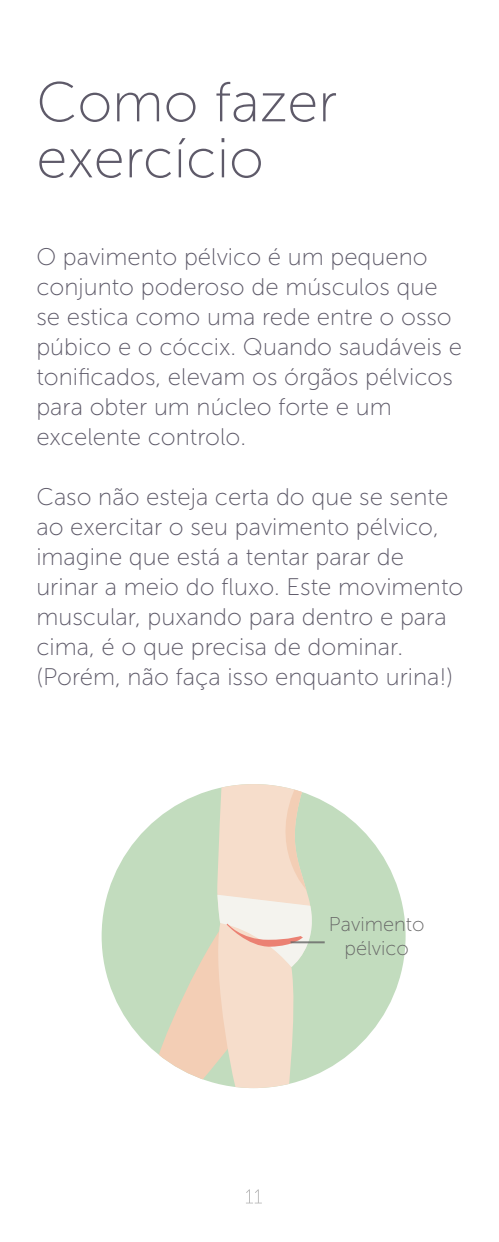
<style>
.page{position:relative;width:499px;height:1242px;background:#fff}
.page>*{position:absolute;margin:0;border:0;box-sizing:border-box;transform-origin:0 0}
.t1{font:56px/56px "Museo Sans 100";color:#5e5a69}
.t2{font:24px/30px "Museo Sans 100";color:#5e5a69}
.t3{font:20px/24px "Museo Sans 100";color:#676767;text-align:center}
</style>
<div class="page">
<svg style="left:246px;top:1189px;width:16px;height:14px"></svg>
<div style="left:102px;top:784px;width:304px;height:304px;background:#c2dcbe;border-radius:50%"></div>
<svg style="left:153px;top:966px;width:46px;height:112px"></svg>
<svg style="left:199px;top:784px;width:130px;height:304px"></svg>
<hr style="left:290px;top:941px;width:35px;height:2px;background:#666">
<h1 class="t1" style="left:36px;top:75px;width:302px">Como fazer exercício</h1>
<p class="t2" style="left:36px;top:242px;width:427px">O pavimento pélvico é um pequeno conjunto poderoso de músculos que se estica como uma rede entre o osso púbico e o cóccix. Quando saudáveis e tonificados, elevam os órgãos pélvicos para obter um núcleo forte e um excelente controlo.</p>
<p class="t2" style="left:36px;top:482px;width:428px">Caso não esteja certa do que se sente ao exercitar o seu pavimento pélvico, imagine que está a tentar parar de urinar a meio do fluxo. Este movimento muscular, puxando para dentro e para cima, é o que precisa de dominar. (Porém, não faça isso enquanto urina!)</p>
<p class="t3" style="left:329px;top:912px;width:97px">Pavimento pélvico</p>
</div>
